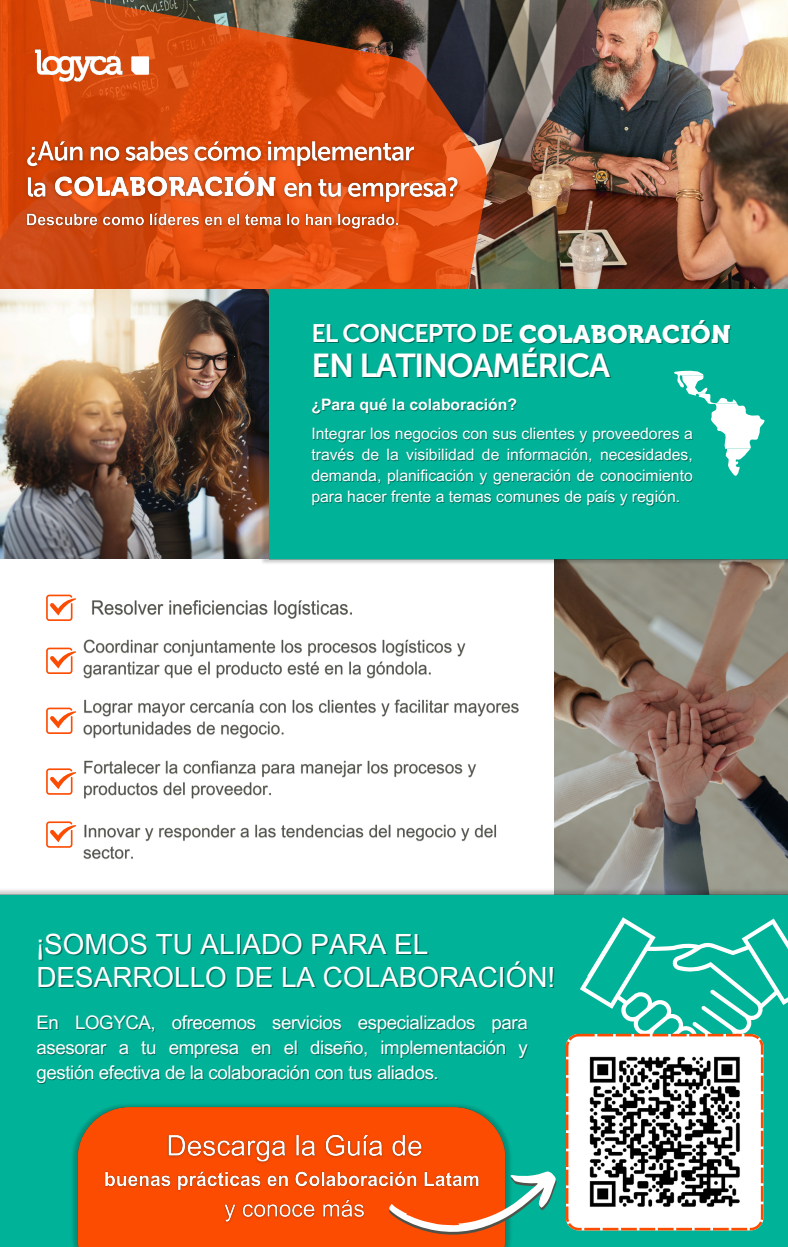
<style>
.page{position:relative;width:788px;height:1247px;background:#fff}
.page>*{position:absolute;margin:0;border:0;box-sizing:border-box;transform-origin:0 0}
.t1{font:32.9px "Museo Sans 700";letter-spacing:-.04em;color:#fff}
.t2{font:27.82px "Arial MT Pro";color:#fff}
.t3{font:25.2px "Museo Sans 700";letter-spacing:-.04em;color:#fff}
.t4{font:18.72px/24.8px "Arial MT Pro";letter-spacing:-.02em;color:#fff;text-align:justify}
.t5{font:15.75px/21px "Arial MT Pro";color:#fff;text-align:justify}
.t6{font:700 15.75px "Arial MT Pro";color:#fff}
.s1{font-family:"Museo 900"}
</style>
<div class="page">
<img style="left:0;top:289px;width:258px;height:270px">
<img style="left:554px;top:566px;width:234px;height:320px">
<div style="left:258px;top:261px;width:530px;height:305px;background:#00b398"></div>
<img style="left:0;top:0;width:787px;height:289px">
<svg style="left:0;top:0;width:487px;height:288px;background:#bd4917"></svg>
<img style="left:32px;top:45px;width:122px;height:42px">
<img style="left:20px;top:136px;width:402px;height:37px">
<img style="left:21px;top:171px;width:27px;height:33px">
<img style="left:48px;top:165px;width:234px;height:40px">
<img style="left:278px;top:170px;width:186px;height:39px">
<img style="left:24px;top:210px;width:378px;height:24px">
<svg style="left:674px;top:371px;width:90px;height:105px"></svg>
<svg style="left:46px;top:595px;width:30px;height:26px"></svg>
<svg style="left:46px;top:648px;width:30px;height:26px"></svg>
<svg style="left:46px;top:708px;width:30px;height:26px"></svg>
<svg style="left:46px;top:768px;width:30px;height:27px"></svg>
<svg style="left:46px;top:821px;width:30px;height:27px"></svg>
<img style="left:92px;top:600px;width:260px;height:19px">
<img style="left:83px;top:639px;width:383px;height:40px">
<img style="left:83px;top:699px;width:436px;height:40px">
<img style="left:84px;top:760px;width:392px;height:39px">
<img style="left:83px;top:824px;width:413px;height:36px">
<div style="left:0;top:886px;width:788px;height:361px;background:#00b398"></div>
<img style="left:68px;top:1101px;width:320px;height:146px">
<svg style="left:388px;top:917px;width:400px;height:330px"></svg>
<img style="left:163px;top:1129px;width:265px;height:39px">
<img style="left:100px;top:1168px;width:383px;height:28px">
<img style="left:220px;top:1196px;width:149px;height:32px">
<p class="t3" style="left:311px;top:318px;width:420px">EL CONCEPTO DE <span class="s1">COLABORACIÓN</span></p>
<p class="t1" style="left:311px;top:346px;width:300px">EN LATINOAMÉRICA</p>
<p class="t6" style="left:311px;top:398px;width:207px">¿Para qué la colaboración?</p>
<p class="t5" style="left:311px;top:425px;width:383px">Integrar los negocios con sus clientes y proveedores a través de la visibilidad de información, necesidades, demanda, planificación y generación de conocimiento para hacer frente a temas comunes de país y región.</p>
<p class="t2" style="left:36px;top:934px;width:393px">¡SOMOS TU ALIADO PARA EL</p>
<p class="t2" style="left:36px;top:966px;width:520px">DESARROLLO DE LA COLABORACIÓN!</p>
<p class="t4" style="left:36px;top:1012px;width:493px">En LOGYCA, ofrecemos servicios especializados para asesorar a tu empresa en el diseño, implementación y gestión efectiva de la colaboración con tus aliados.</p>
</div>
